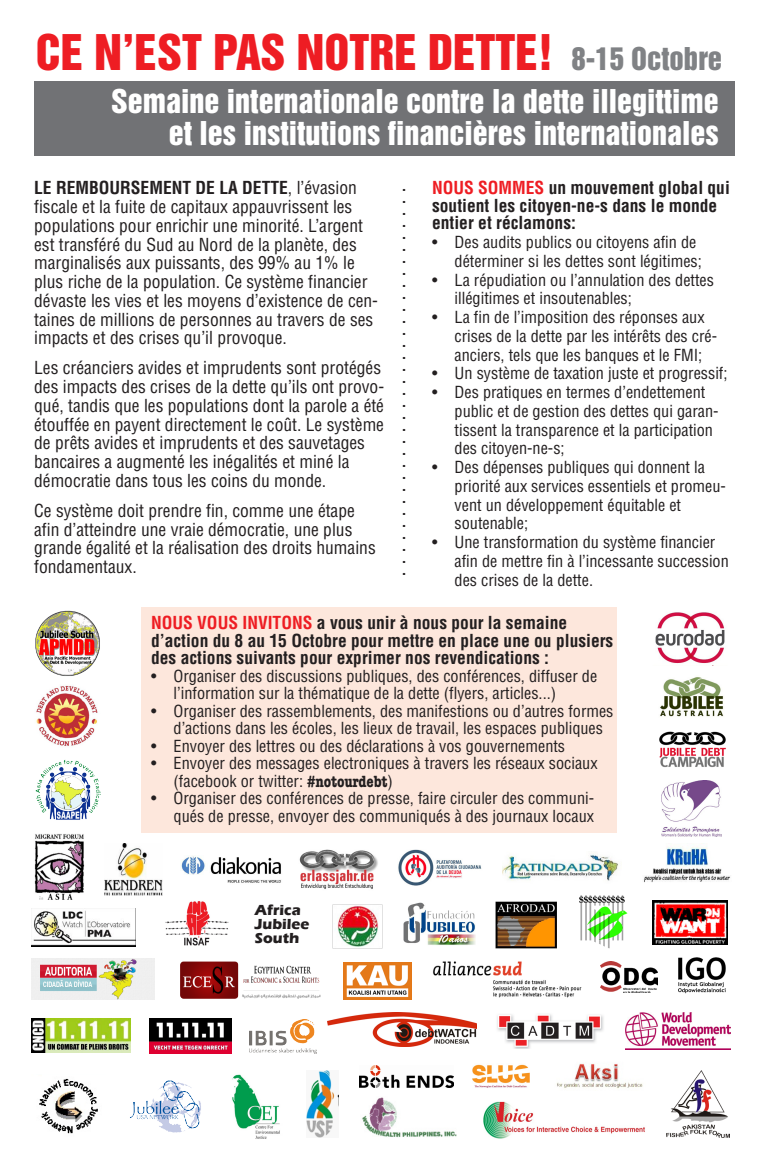
<style>
.page{position:relative;width:765px;height:1170px;background:#fff}
.page>*{position:absolute;margin:0;border:0;box-sizing:border-box;transform-origin:0 0}
.t1{font:45px "Helvetica Inserat LT Std";color:#ee1d23}
.t2{font:30px/32.5px "Helvetica Inserat LT Std";color:#fff;text-align:right}
.t3{font:28.75px "Helvetica Inserat LT Std";color:#808285}
.t4{font:condensed 17.5px/18.8px "Helvetica LT Std";color:#231f20}
.t5{font:700 condensed 17.5px/17.5px "Helvetica LT Std";color:#231f20}
.t6{font:condensed 16.25px/18.8px "Helvetica LT Std";color:#231f20}
.t7{font:700 15px "Eras ITC";color:#231f20}
.t8{font:900 10px "Arial";color:#231f20}
.s1{font-weight:700}
.s2{color:#ee1d23}
.s3{font-family:"American Typewriter Std";font-weight:700}
</style>
<div class="page">
<div style="left:141px;top:607px;width:476px;height:226px;background:#fde7dc"></div>
<div style="left:34px;top:81px;width:700px;height:74px;background:#717275"></div>
<img style="left:362px;top:1097px;width:95px;height:41px">
<img style="left:232px;top:1074px;width:48px;height:65px">
<img style="left:39px;top:1078px;width:59px;height:56px">
<img style="left:344px;top:963px;width:68px;height:36px">
<img style="left:661px;top:781px;width:60px;height:55px">
<img style="left:34px;top:834px;width:51px;height:65px">
<img style="left:557px;top:1063px;width:86px;height:26px">
<img style="left:104px;top:844px;width:59px;height:52px">
<img style="left:643px;top:847px;width:87px;height:36px">
<img style="left:327px;top:1013px;width:150px;height:34px">
<img style="left:31px;top:958px;width:123px;height:41px">
<img style="left:360px;top:1066px;width:94px;height:21px">
<img style="left:473px;top:1064px;width:57px;height:24px">
<img style="left:180px;top:961px;width:141px;height:38px">
<img style="left:433px;top:961px;width:149px;height:37px">
<img style="left:249px;top:1019px;width:68px;height:34px">
<img style="left:36px;top:760px;width:65px;height:60px">
<img style="left:600px;top:961px;width:57px;height:31px">
<img style="left:149px;top:1018px;width:82px;height:35px">
<img style="left:31px;top:1019px;width:99px;height:34px">
<img style="left:502px;top:853px;width:117px;height:28px">
<img style="left:660px;top:677px;width:64px;height:40px">
<img style="left:655px;top:612px;width:70px;height:54px">
<img style="left:659px;top:731px;width:67px;height:36px">
<img style="left:497px;top:1014px;width:107px;height:35px">
<img style="left:31px;top:909px;width:105px;height:37px">
<img style="left:332px;top:905px;width:47px;height:43px">
<img style="left:667px;top:1070px;width:62px;height:68px">
<img style="left:36px;top:685px;width:62px;height:61px">
<img style="left:398px;top:850px;width:84px;height:35px">
<img style="left:495px;top:901px;width:62px;height:48px">
<img style="left:36px;top:610px;width:64px;height:66px">
<img style="left:165px;top:901px;width:64px;height:45px">
<img style="left:678px;top:957px;width:48px;height:37px">
<img style="left:403px;top:903px;width:72px;height:42px">
<img style="left:130px;top:1080px;width:71px;height:53px">
<img style="left:653px;top:901px;width:75px;height:44px">
<img style="left:181px;top:856px;width:100px;height:27px">
<img style="left:299px;top:849px;width:79px;height:40px">
<img style="left:625px;top:1012px;width:106px;height:37px">
<img style="left:579px;top:895px;width:49px;height:54px">
<img style="left:306px;top:1071px;width:33px;height:67px">
<img style="left:483px;top:1101px;width:162px;height:38px">
<p class="t1" style="left:36px;top:25px;width:519px">CE N’EST PAS NOTRE DETTE!</p>
<p class="t3" style="left:571px;top:42px;width:152px">8-15 Octobre</p>
<p class="t2" style="left:111px;top:85px;width:609px">Semaine internationale contre la dette illegittime et les institutions financières internationales</p>
<p class="t4" style="left:34px;top:178px;width:345px"><span class="s1">LE REMBOURSEMENT DE LA DETTE</span>, l’évasion fiscale et la fuite de capitaux appauvrissent les populations pour enrichir une minorité. L’argent est transféré du Sud au Nord de la planète, des marginalisés aux puissants, des 99% au 1% le plus riche de la population. Ce système financier dévaste les vies et les moyens d’existence de cen&shy;taines de millions de personnes au travers de ses impacts et des crises qu’il provoque.</p>
<p class="t4" style="left:34px;top:358px;width:352px">Les créanciers avides et imprudents sont protégés des impacts des crises de la dette qu’ils ont provo&shy;qué, tandis que les populations dont la parole a été étouffée en payent directement le coût. Le système de prêts avides et imprudents et des sauvetages bancaires a augmenté les inégalités et miné la démocratie dans tous les coins du monde.</p>
<p class="t4" style="left:34px;top:501px;width:343px">Ce système doit prendre fin, comme une étape afin d’atteindre une vraie démocratie, une plus grande égalité et la réalisation des droits humains fondamentaux.</p>
<p class="t5" style="left:432px;top:179px;width:299px"><span class="s2">NOUS SOMMES</span> un mouvement global qui soutient les citoyen-ne-s dans le monde entier et réclamons:</p>
<p class="t6" style="left:455px;top:233px;width:249px;text-indent:-22px">• Des audits publics ou citoyens afin de déterminer si les dettes sont légitimes;</p>
<p class="t6" style="left:455px;top:270px;width:261px;text-indent:-22px">• La répudiation ou l’annulation des dettes illégitimes et insoutenables;</p>
<p class="t6" style="left:455px;top:308px;width:264px;text-indent:-22px">• La fin de l’imposition des réponses aux crises de la dette par les intérêts des cré&shy;anciers, tels que les banques et le FMI;</p>
<p class="t6" style="left:432px;top:364px;width:297px">• Un système de taxation juste et progressif;</p>
<p class="t6" style="left:455px;top:383px;width:265px;text-indent:-22px">• Des pratiques en termes d’endettement public et de gestion des dettes qui garan&shy;tissent la transparence et la participation des citoyen-ne-s;</p>
<p class="t6" style="left:455px;top:458px;width:273px;text-indent:-22px">• Des dépenses publiques qui donnent la priorité aux services essentiels et promeu&shy;vent un développement équitable et soutenable;</p>
<p class="t6" style="left:455px;top:533px;width:276px;text-indent:-22px">• Une transformation du système financier afin de mettre fin à l’incessante succession des crises de la dette.</p>
<p class="t5" style="left:151px;top:614px;width:464px"><span class="s2">NOUS VOUS INVITONS</span> a vous unir à nous pour la semaine d’action du 8 au 15 Octobre pour mettre en place une ou plusiers des actions suivants pour exprimer nos revendications :</p>
<p class="t6" style="left:174px;top:667px;width:425px;line-height:17.5px;text-indent:-23px">• Organiser des discussions publiques, des conférences, diffuser de l’information sur la thématique de la dette (flyers, articles...)</p>
<p class="t6" style="left:174px;top:702px;width:441px;line-height:17.5px;text-indent:-23px">• Organiser des rassemblements, des manifestions ou d’autres formes d’actions dans les écoles, les lieux de travail, les espaces publiques</p>
<p class="t6" style="left:151px;top:736px;width:416px">• Envoyer des lettres ou des déclarations à vos gouvernements</p>
<p class="t6" style="left:174px;top:754px;width:426px;line-height:17.5px;text-indent:-23px">• Envoyer des messages electroniques à travers les réseaux sociaux (facebook or twitter: <span class="s3">#notourdebt</span>)</p>
<p class="t6" style="left:151px;top:789px;width:445px;line-height:17.5px;text-align:right">• Organiser des conférences de presse, faire circuler des communi&shy;qués de presse, envoyer des communiqués à des journaux locaux</p>
<p class="t8" style="left:403px;top:180px;width:5px">.</p>
<p class="t8" style="left:403px;top:192px;width:5px">.</p>
<p class="t8" style="left:403px;top:204px;width:5px">.</p>
<p class="t8" style="left:403px;top:216px;width:5px">.</p>
<p class="t8" style="left:403px;top:228px;width:5px">.</p>
<p class="t8" style="left:403px;top:240px;width:5px">.</p>
<p class="t8" style="left:403px;top:252px;width:5px">.</p>
<p class="t8" style="left:403px;top:264px;width:5px">.</p>
<p class="t8" style="left:403px;top:276px;width:5px">.</p>
<p class="t8" style="left:403px;top:288px;width:5px">.</p>
<p class="t8" style="left:403px;top:300px;width:5px">.</p>
<p class="t8" style="left:403px;top:312px;width:5px">.</p>
<p class="t8" style="left:403px;top:324px;width:5px">.</p>
<p class="t8" style="left:403px;top:336px;width:5px">.</p>
<p class="t8" style="left:403px;top:348px;width:5px">.</p>
<p class="t8" style="left:403px;top:360px;width:5px">.</p>
<p class="t8" style="left:403px;top:372px;width:5px">.</p>
<p class="t8" style="left:403px;top:384px;width:5px">.</p>
<p class="t8" style="left:403px;top:396px;width:5px">.</p>
<p class="t8" style="left:403px;top:408px;width:5px">.</p>
<p class="t8" style="left:403px;top:420px;width:5px">.</p>
<p class="t8" style="left:403px;top:432px;width:5px">.</p>
<p class="t8" style="left:403px;top:444px;width:5px">.</p>
<p class="t8" style="left:403px;top:456px;width:5px">.</p>
<p class="t8" style="left:403px;top:468px;width:5px">.</p>
<p class="t8" style="left:403px;top:480px;width:5px">.</p>
<p class="t8" style="left:403px;top:492px;width:5px">.</p>
<p class="t8" style="left:403px;top:504px;width:5px">.</p>
<p class="t8" style="left:403px;top:516px;width:5px">.</p>
<p class="t8" style="left:403px;top:528px;width:5px">.</p>
<p class="t8" style="left:403px;top:540px;width:5px">.</p>
<p class="t8" style="left:403px;top:552px;width:5px">.</p>
<p class="t8" style="left:403px;top:564px;width:5px">.</p>
<p class="t7" style="left:255px;top:902px;width:47px">Africa</p>
<p class="t7" style="left:255px;top:915px;width:56px">Jubilee</p>
<p class="t7" style="left:255px;top:929px;width:46px">South</p>
</div>
